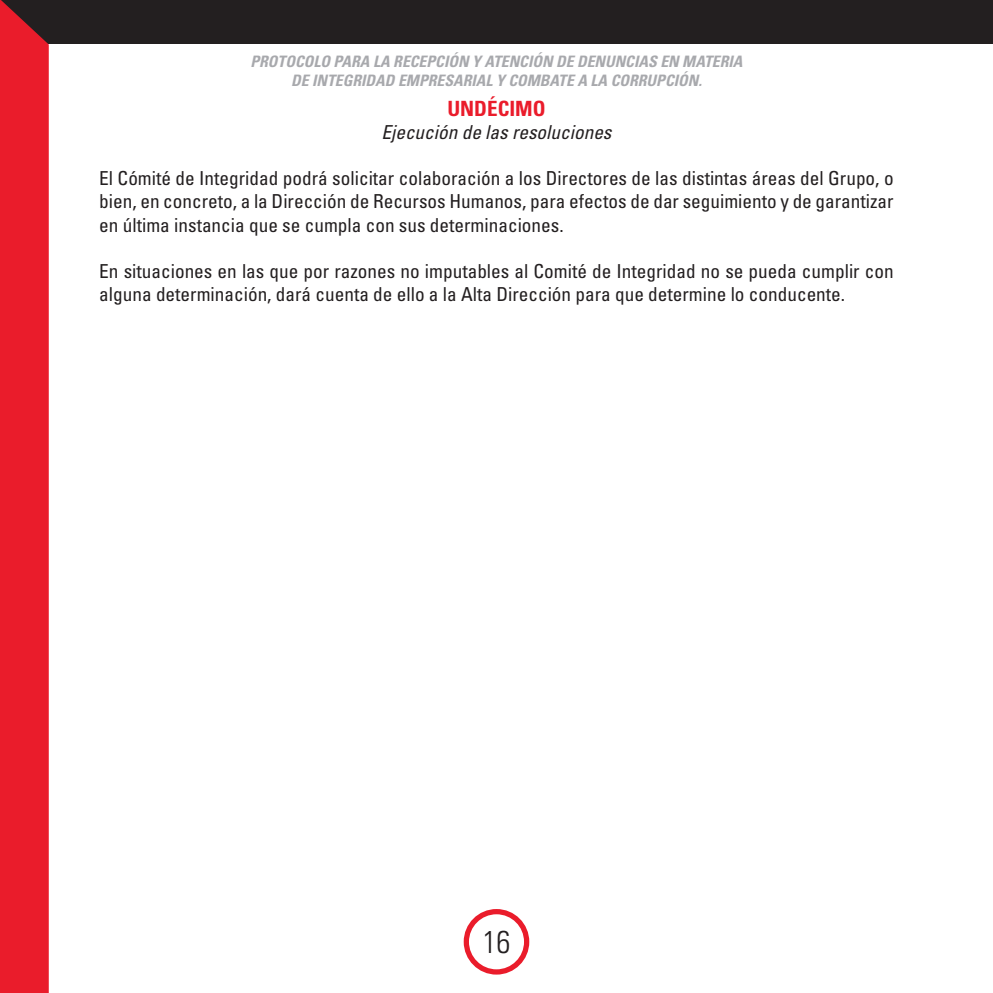
<style>
.page{position:relative;width:993px;height:993px;background:#fff}
.page>*{position:absolute;margin:0;border:0;box-sizing:border-box;transform-origin:0 0}
.t1{font:300 condensed 31.5px "Univers";color:#231f20}
.t2{font:700 condensed 21px "Univers";color:#ea1c2b}
.t3{font:condensed 19.25px/23.1px "Univers";color:#231f20;text-align:justify}
.t4{font:italic condensed 19.25px "Univers";color:#231f20}
.t5{font:italic 700 condensed 15.75px/18.9px "Univers";color:#a8a9ad;text-align:center}
</style>
<div class="page">
<div style="left:0;top:0;width:992px;height:44px;background:#231f20"></div>
<div style="left:463px;top:908px;width:66px;height:66px;border:5px solid #ea1c2b;border-radius:50%"></div>
<div style="left:0;top:0;width:49px;height:992px;background:#ea1c2b"></div>
<p class="t5" style="left:250px;top:52px;width:493px">PROTOCOLO PARA LA RECEPCIÓN Y ATENCIÓN DE DENUNCIAS EN MATERIA<br>DE INTEGRIDAD EMPRESARIAL Y COMBATE A LA CORRUPCIÓN.</p>
<p class="t2" style="left:447px;top:96px;width:100px">UNDÉCIMO</p>
<p class="t4" style="left:381px;top:120px;width:231px">Ejecución de las resoluciones</p>
<p class="t3" style="left:99px;top:167px;width:795px">El Cómité de Integridad podrá solicitar colaboración a los Directores de las distintas áreas del Grupo, o bien, en concreto, a la Dirección de Recursos Humanos, para efectos de dar seguimiento y de garantizar en última instancia que se cumpla con sus determinaciones.</p>
<p class="t3" style="left:99px;top:259px;width:795px">En situaciones en las que por razones no imputables al Comité de Integridad no se pueda cumplir con alguna determinación, dará cuenta de ello a la Alta Dirección para que determine lo conducente.</p>
<h1 class="t1" style="left:482px;top:922px;width:29px">16</h1>
</div>
